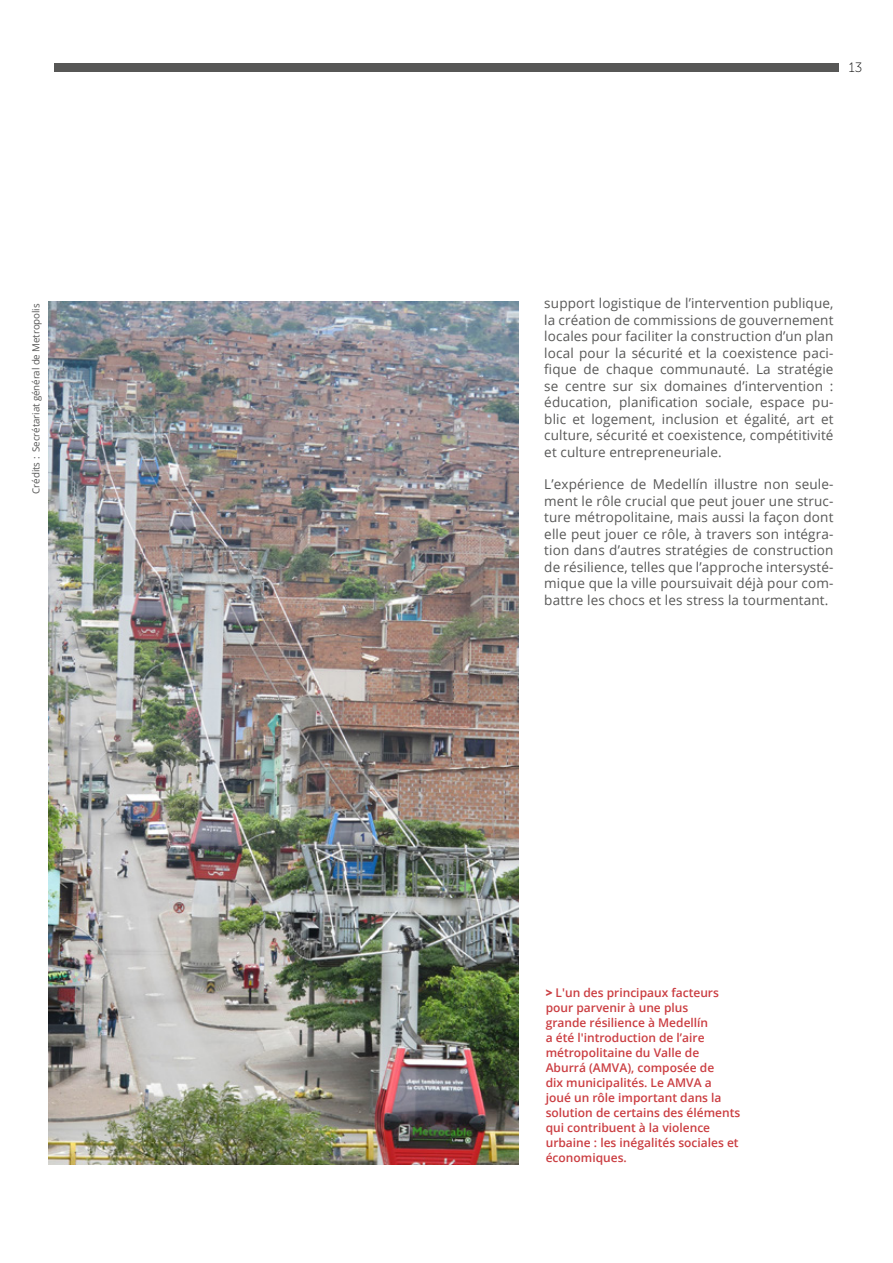
<style>
.page{position:relative;width:893px;height:1263px;background:#fff}
.page>*{position:absolute;margin:0;border:0;box-sizing:border-box;transform-origin:0 0}
.t1{font:13.5px/16.5px "Open Sans";letter-spacing:.01em;color:#575756;text-align:justify}
.t2{font:13.5px "Museo Sans 100";color:#000}
.t3{font:600 12px/15px "Open Sans";color:#cb3e42}
.t4{font:9.75px "Open Sans";letter-spacing:-.01em;color:#575756}
.s1{font-weight:800}
</style>
<div class="page">
<div style="left:54px;top:63px;width:785px;height:8px;background:#575756"></div>
<img style="left:49px;top:302px;width:470px;height:862px">
<p class="t4" style="left:29px;top:494px;width:192px;rotate:-90deg">Crédits : Secrétariat général de Metropolis</p>
<p class="t2" style="left:849px;top:61px;width:15px">13</p>
<p class="t1" style="left:544px;top:294px;width:291px">support logistique de l’intervention publique, la création de commissions de gouvernement locales pour faciliter la construction d’un plan local pour la sécurité et la coexistence paci&shy;fique de chaque communauté. La stratégie se centre sur six domaines d’intervention : éducation, planification sociale, espace pu&shy;blic et logement, inclusion et égalité, art et culture, sécurité et coexistence, compétitivité et culture entrepreneuriale.</p>
<p class="t1" style="left:544px;top:476px;width:291px">L’expérience de Medellín illustre non seule&shy;ment le rôle crucial que peut jouer une struc&shy;ture métropolitaine, mais aussi la façon dont elle peut jouer ce rôle, à travers son intégra&shy;tion dans d’autres stratégies de construction de résilience, telles que l’approche intersysté&shy;mique que la ville poursuivait déjà pour com&shy;battre les chocs et les stress la tourmentant.</p>
<p class="t3" style="left:546px;top:985px;width:196px"><span class="s1">&gt;</span> L'un des principaux facteurs pour parvenir à une plus<br>grande résilience à Medellín<br>a été l'introduction de l’aire métropolitaine du Valle de<br>Aburrá (AMVA), composée de<br>dix municipalités. Le AMVA a<br>joué un rôle important dans la solution de certains des éléments qui contribuent à la violence urbaine : les inégalités sociales et économiques.</p>
</div>
